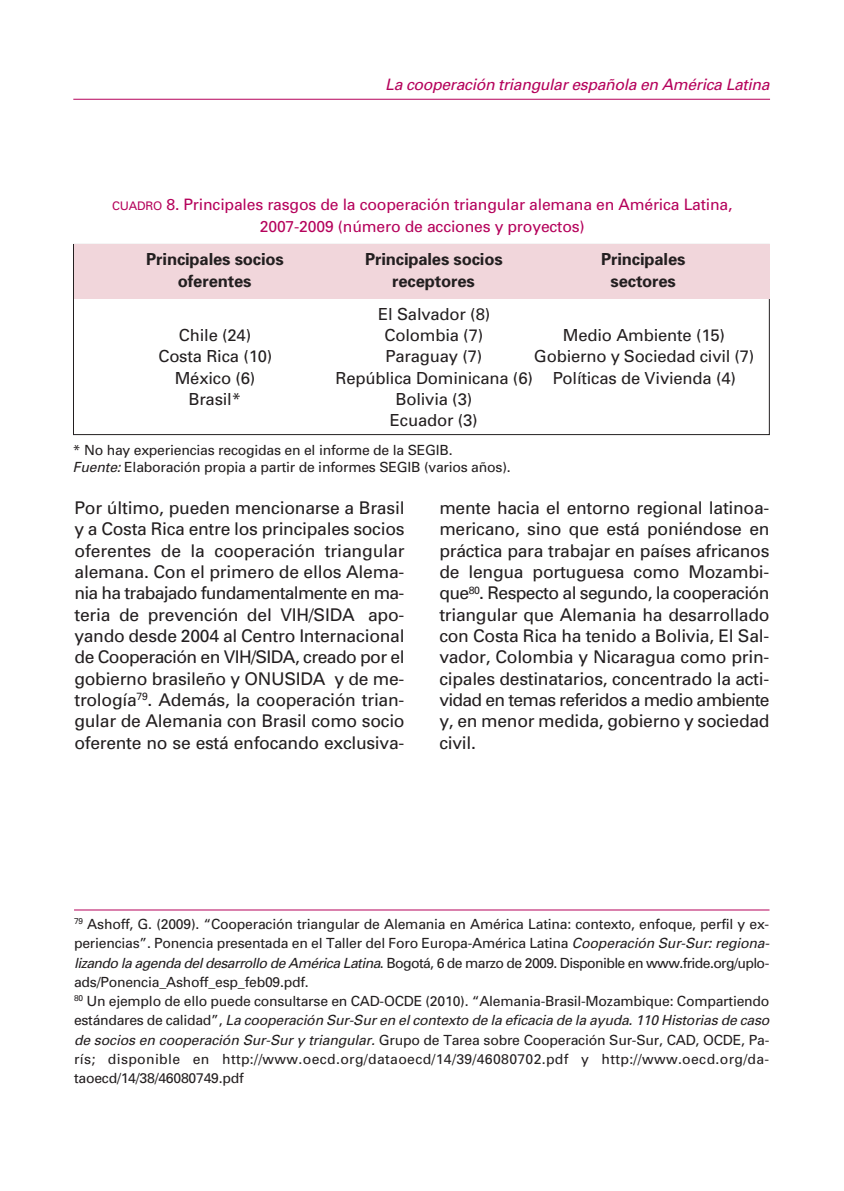
<style>
.page{position:relative;width:844px;height:1191px;background:#fff}
.page>*{position:absolute;margin:0;border:0;box-sizing:border-box;transform-origin:0 0}
.t1{font:17.5px/21.3px "Univers";letter-spacing:-.015em;color:#231f20;text-align:justify}
.t2{font:16.62px/21.2px "Univers";letter-spacing:-.01em;color:#231f20;text-align:center}
.t3{font:700 16.62px "Univers";letter-spacing:-.01em;color:#231f20}
.t4{font:15.75px/22.8px "Univers";letter-spacing:-.01em;color:#b5025b;text-align:center}
.t5{font:italic 15.75px "Univers";letter-spacing:-.02em;color:#b5025b}
.t6{font:14px/19.2px "Univers";letter-spacing:-.015em;color:#231f20}
.s1{font-size:11.9px}
.s2{font-style:italic}
</style>
<div class="page">
<hr style="left:73px;top:99px;width:696px;height:1px;background:#b5025b">
<hr style="left:74px;top:909px;width:695px;height:1px;background:#b5025b">
<div style="left:74px;top:244px;width:694px;height:55px;background:#f1d6db"></div>
<p class="t5" style="left:385px;top:79px;width:385px">La cooperación triangular española en América Latina</p>
<p class="t4" style="left:112px;top:194px;width:622px"><span class="s1">CUADRO</span> 8. Principales rasgos de la cooperación triangular alemana en América Latina,<br>2007-2009 (número de acciones y proyectos)</p>
<p class="t3" style="left:146px;top:253px;width:139px">Principales socios</p>
<p class="t3" style="left:365px;top:253px;width:139px">Principales socios</p>
<p class="t3" style="left:601px;top:253px;width:86px">Principales</p>
<p class="t3" style="left:178px;top:274px;width:75px">oferentes</p>
<p class="t3" style="left:392px;top:274px;width:84px">receptores</p>
<p class="t3" style="left:610px;top:274px;width:67px">sectores</p>
<p class="t2" style="left:378px;top:305px;width:114px">El Salvador (8)</p>
<p class="t2" style="left:179px;top:326px;width:74px">Chile (24)</p>
<p class="t2" style="left:384px;top:326px;width:100px">Colombia (7)</p>
<p class="t2" style="left:562px;top:326px;width:164px">Medio Ambiente (15)</p>
<p class="t2" style="left:158px;top:347px;width:115px">Costa Rica (10)</p>
<p class="t2" style="left:385px;top:347px;width:98px">Paraguay (7)</p>
<p class="t2" style="left:534px;top:347px;width:222px">Gobierno y Sociedad civil (7)</p>
<p class="t2" style="left:175px;top:368px;width:82px">México (6)</p>
<p class="t2" style="left:335px;top:368px;width:402px">República Dominicana (6) Políticas de Vivienda (4)</p>
<p class="t2" style="left:188px;top:390px;width:54px">Brasil*</p>
<p class="t2" style="left:390px;top:390px;width:89px">Bolivia (3)<br>Ecuador (3)</p>
<p class="t6" style="left:73px;top:442px;width:439px;line-height:17.5px">* No hay experiencias recogidas en el informe de la SEGIB.<br><span class="s2">Fuente:</span> Elaboración propia a partir de informes SEGIB (varios años).</p>
<p class="t1" style="left:74px;top:498px;width:331px">Por último, pueden mencionarse a Brasil y a Costa Rica entre los principales socios oferentes de la cooperación triangular alemana. Con el primero de ellos Alema&shy;nia ha trabajado fundamentalmente en ma&shy;teria de prevención del VIH/SIDA apo&shy;yando desde 2004 al Centro Internacional de Cooperación en VIH/SIDA, creado por el gobierno brasileño y ONUSIDA y de me&shy;trología<sup>79</sup>. Además, la cooperación trian&shy;gular de Alemania con Brasil como socio oferente no se está enfocando exclusiva-</p>
<p class="t1" style="left:439px;top:498px;width:331px">mente hacia el entorno regional latinoa&shy;mericano, sino que está poniéndose en práctica para trabajar en países africanos de lengua portuguesa como Mozambi&shy;que<sup>80</sup>. Respecto al segundo, la cooperación triangular que Alemania ha desarrollado con Costa Rica ha tenido a Bolivia, El Sal&shy;vador, Colombia y Nicaragua como prin&shy;cipales destinatarios, concentrado la acti&shy;vidad en temas referidos a medio ambiente y, en menor medida, gobierno y sociedad civil.</p>
<p class="t6" style="left:74px;top:915px;width:697px"><sup>79</sup> Ashoff, G. (2009). “Cooperación triangular de Alemania en América Latina: contexto, enfoque, perfil y ex&shy;periencias”. Ponencia presentada en el Taller del Foro Europa-América Latina <span class="s2">Cooperación Sur-Sur: regiona&shy;lizando la agenda del desarrollo de América Latina</span>. Bogotá, 6 de marzo de 2009. Disponible en www.fride.org/uplo&shy;ads/Ponencia_Ashoff_esp_feb09.pdf.<br><sup>80</sup> Un ejemplo de ello puede consultarse en CAD-OCDE (2010). “Alemania-Brasil-Mozambique: Compartiendo estándares de calidad”, <span class="s2">La cooperación Sur-Sur en el contexto de la eficacia de la ayuda. 110 Historias de caso de socios en cooperación Sur-Sur y triangular.</span> Grupo de Tarea sobre Cooperación Sur-Sur, CAD, OCDE, Pa&shy;rís; disponible en http://www.oecd.org/dataoecd/14/39/46080702.pdf y http://www.oecd.org/da&shy;taoecd/14/38/46080749.pdf</p>
</div>
